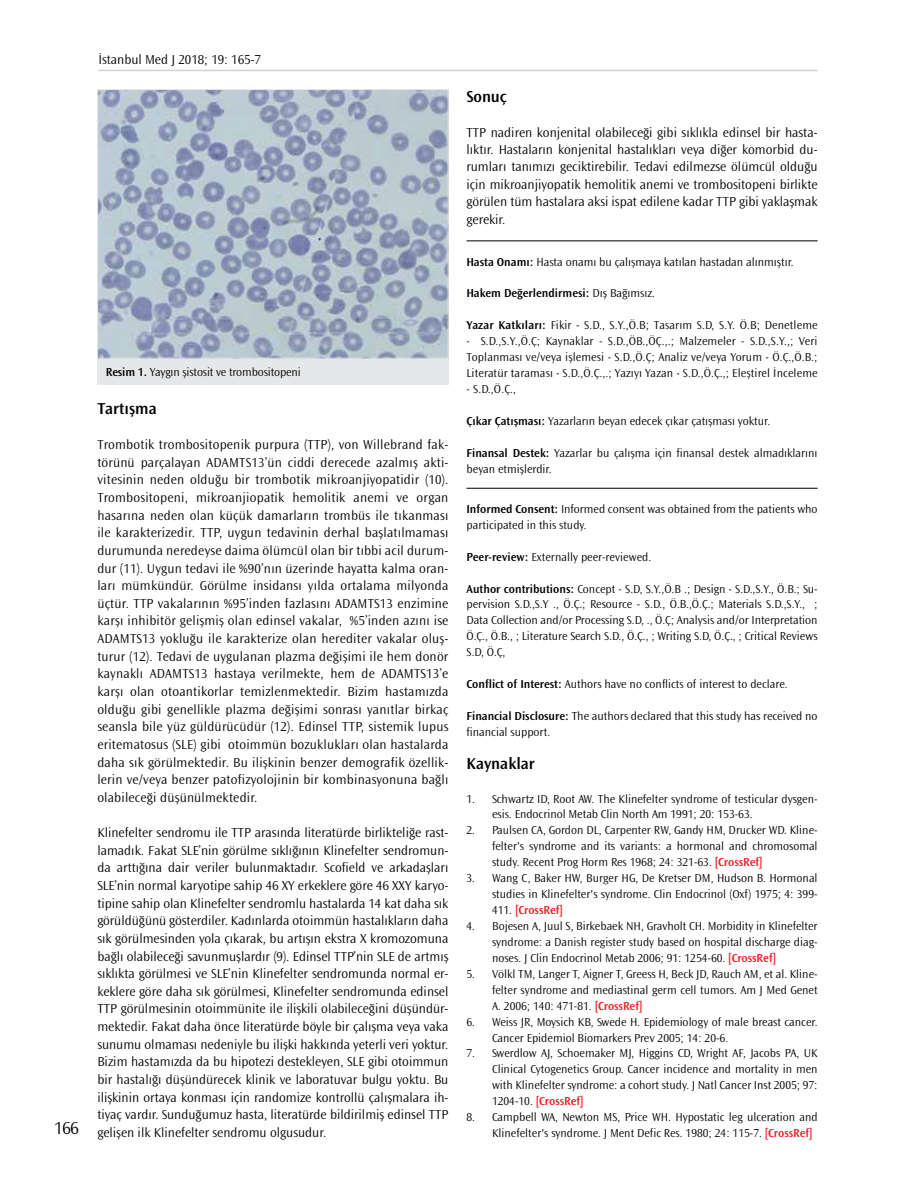
<style>
.page{position:relative;width:915px;height:1191px;background:#fff}
.page>*{position:absolute;margin:0;border:0;box-sizing:border-box;transform-origin:0 0}
.t1{font:300 18px "Ocean Sans TU";color:#000}
.t2{font:600 16.5px "Ocean Sans TU";color:#000}
.t3{font:300 13.5px/17.7px "Ocean Sans TU";color:#000;text-align:justify}
.t4{font:300 12px/15.9px "Ocean Sans TU";color:#000;text-align:justify}
.t5{font:600 12px "Ocean Sans TU";color:#000}
.s1{font-weight:600}
.s2{font-weight:300}
.s3{font-weight:600;color:#ed1d24}
</style>
<div class="page">
<hr style="left:466px;top:241px;width:351px;height:1px;background:#000">
<hr style="left:466px;top:488px;width:351px;height:1px;background:#000">
<div style="left:97px;top:358px;width:351px;height:26px;background:#e6e7e8"></div>
<img style="left:99px;top:91px;width:347px;height:265px">
<div style="left:97px;top:89px;width:351px;height:269px;border:1px solid #e6e7e8"></div>
<hr style="left:98px;top:70px;width:719px;height:1px;background:#d1d3d4">
<h1 class="t1" style="left:54px;top:1117px;width:26px">166</h1>
<p class="t3" style="left:98px;top:51px;width:164px">İstanbul Med J 2018; 19: 165-7</p>
<p class="t4" style="left:106px;top:364px;width:196px"><span class="s1">Resim 1.</span> Yaygın şistosit ve trombositopeni</p>
<p class="t2" style="left:97px;top:398px;width:61px">Tartışma</p>
<p class="t3" style="left:97px;top:435px;width:352px">Trombotik trombositopenik purpura (TTP), von Willebrand fak&shy;törünü parçalayan ADAMTS13’ün ciddi derecede azalmış akti&shy;vitesinin neden olduğu bir trombotik mikroanjiyopatidir (10).<br>Trombositopeni, mikroanjiopatik hemolitik anemi ve organ hasarına neden olan küçük damarların trombüs ile tıkanması ile karakterizedir. TTP, uygun tedavinin derhal başlatılmaması durumunda neredeyse daima ölümcül olan bir tıbbi acil durum&shy;dur (11). Uygun tedavi ile %90’nın üzerinde hayatta kalma oran&shy;ları mümkündür. Görülme insidansı yılda ortalama milyonda üçtür. TTP vakalarının %95’inden fazlasını ADAMTS13 enzimine karşı inhibitör gelişmiş olan edinsel vakalar, %5’inden azını ise ADAMTS13 yokluğu ile karakterize olan herediter vakalar oluş&shy;turur (12). Tedavi de uygulanan plazma değişimi ile hem donör kaynaklı ADAMTS13 hastaya verilmekte, hem de ADAMTS13’e karşı olan otoantikorlar temizlenmektedir. Bizim hastamızda olduğu gibi genellikle plazma değişimi sonrası yanıtlar birkaç seansla bile yüz güldürücüdür (12). Edinsel TTP, sistemik lupus eritematosus (SLE) gibi otoimmün bozuklukları olan hastalarda daha sık görülmektedir. Bu ilişkinin benzer demografik özellik&shy;lerin ve/veya benzer patofizyolojinin bir kombinasyonuna bağlı olabileceği düşünülmektedir.</p>
<p class="t3" style="left:97px;top:823px;width:352px">Klinefelter sendromu ile TTP arasında literatürde birlikteliğe rast&shy;lamadık. Fakat SLE’nin görülme sıklığının Klinefelter sendromun&shy;da arttığına dair veriler bulunmaktadır. Scofield ve arkadaşları SLE’nin normal karyotipe sahip 46 XY erkeklere göre 46 XXY karyo&shy;tipine sahip olan Klinefelter sendromlu hastalarda 14 kat daha sık görüldüğünü gösterdiler. Kadınlarda otoimmün hastalıkların daha sık görülmesinden yola çıkarak, bu artışın ekstra X kromozomuna bağlı olabileceği savunmuşlardır (9). Edinsel TTP’nin SLE de artmış sıklıkta görülmesi ve SLE’nin Klinefelter sendromunda normal er&shy;keklere göre daha sık görülmesi, Klinefelter sendromunda edinsel TTP görülmesinin otoimmünite ile ilişkili olabileceğini düşündür&shy;mektedir. Fakat daha önce literatürde böyle bir çalışma veya vaka sunumu olmaması nedeniyle bu ilişki hakkında yeterli veri yoktur.<br>Bizim hastamızda da bu hipotezi destekleyen, SLE gibi otoimmun bir hastalığı düşündürecek klinik ve laboratuvar bulgu yoktu. Bu ilişkinin ortaya konması için randomize kontrollü çalışmalara ih&shy;tiyaç vardır. Sunduğumuz hasta, literatürde bildirilmiş edinsel TTP gelişen ilk Klinefelter sendromu olgusudur.</p>
<p class="t2" style="left:466px;top:86px;width:42px">Sonuç</p>
<p class="t3" style="left:466px;top:123px;width:352px">TTP nadiren konjenital olabileceği gibi sıklıkla edinsel bir hasta&shy;lıktır. Hastaların konjenital hastalıkları veya diğer komorbid du&shy;rumları tanımızı geciktirebilir. Tedavi edilmezse ölümcül olduğu için mikroanjiyopatik hemolitik anemi ve trombositopeni birlikte görülen tüm hastalara aksi ispat edilene kadar TTP gibi yaklaşmak gerekir.</p>
<p class="t4" style="left:466px;top:253px;width:329px"><span class="s1">Hasta Onamı:</span> Hasta onamı bu çalışmaya katılan hastadan alınmıştır.</p>
<p class="t5" style="left:466px;top:286px;width:190px">Hakem Değerlendirmesi: <span class="s2">Dış Bağımsız.</span></p>
<p class="t4" style="left:466px;top:317px;width:352px"><span class="s1">Yazar Katkıları:</span> Fikir - S.D., S.Y.,Ö.B; Tasarım S.D, S.Y. Ö.B; Denetleme</p>
<p class="t4" style="left:466px;top:333px;width:352px">- S.D.,S.Y.,Ö.Ç; Kaynaklar - S.D.,ÖB.,ÖÇ.,.; Malzemeler - S.D.,S.Y.,; Veri Toplanması ve/veya işlemesi - S.D.,Ö.Ç; Analiz ve/veya Yorum - Ö.Ç.,Ö.B.; Literatür taraması - S.D.,Ö.Ç.,.; Yazıyı Yazan - S.D.,Ö.Ç.,; Eleştirel İnceleme</p>
<p class="t4" style="left:466px;top:381px;width:51px">- S.D.,Ö.Ç.,</p>
<p class="t4" style="left:466px;top:413px;width:305px"><span class="s1">Çıkar Çatışması:</span> Yazarların beyan edecek çıkar çatışması yoktur.</p>
<p class="t4" style="left:466px;top:444px;width:352px"><span class="s1">Finansal Destek:</span> Yazarlar bu çalışma için finansal destek almadıklarını beyan etmişlerdir.</p>
<p class="t4" style="left:466px;top:501px;width:352px"><span class="s1">Informed Consent:</span> Informed consent was obtained from the patients who participated in this study.</p>
<p class="t4" style="left:466px;top:548px;width:186px"><span class="s1">Peer-review:</span> Externally peer-reviewed.</p>
<p class="t4" style="left:466px;top:580px;width:352px"><span class="s1">Author contributions:</span> Concept - S.D, S.Y.,Ö.B .; Design - S.D.,S.Y., Ö.B.; Su&shy;pervision S.D.,S.Y ., Ö.Ç.; Resource - S.D., Ö.B.,Ö.Ç.; Materials S.D.,S.Y., ; Data Collection and/or Processing S.D, ., Ö.Ç; Analysis and/or Interpretation Ö.Ç., Ö.B., ; Literature Search S.D., Ö.Ç., ; Writing S.D, Ö.Ç., ; Critical Reviews S.D, Ö.Ç,</p>
<p class="t4" style="left:466px;top:676px;width:322px"><span class="s1">Conflict of Interest:</span> Authors have no conflicts of interest to declare.</p>
<p class="t4" style="left:466px;top:708px;width:352px"><span class="s1">Financial Disclosure:</span> The authors declared that this study has received no financial support.</p>
<p class="t2" style="left:466px;top:754px;width:70px">Kaynaklar</p>
<p class="t4" style="left:492px;top:790px;width:327px;text-indent:-26px">1. Schwartz ID, Root AW. The Klinefelter syndrome of testicular dysgen&shy;esis. Endocrinol Metab Clin North Am 1991; 20: 153-63.</p>
<p class="t4" style="left:492px;top:822px;width:327px;text-indent:-26px">2. Paulsen CA, Gordon DL, Carpenter RW, Gandy HM, Drucker WD. Kline&shy;felter's syndrome and its variants: a hormonal and chromosomal study. Recent Prog Horm Res 1968; 24: 321-63. <span class="s3">[CrossRef]</span></p>
<p class="t4" style="left:492px;top:870px;width:327px;text-indent:-26px">3. Wang C, Baker HW, Burger HG, De Kretser DM, Hudson B. Hormonal studies in Klinefelter's syndrome. Clin Endocrinol (Oxf) 1975; 4: 399- 411. <span class="s3">[CrossRef]</span></p>
<p class="t4" style="left:492px;top:918px;width:327px;text-indent:-26px">4. Bojesen A, Juul S, Birkebaek NH, Gravholt CH. Morbidity in Klinefelter syndrome: a Danish register study based on hospital discharge diag&shy;noses. J Clin Endocrinol Metab 2006; 91: 1254-60. <span class="s3">[CrossRef]</span></p>
<p class="t4" style="left:492px;top:965px;width:327px;text-indent:-26px">5. Völkl TM, Langer T, Aigner T, Greess H, Beck JD, Rauch AM, et al. Kline&shy;felter syndrome and mediastinal germ cell tumors. Am J Med Genet A. 2006; 140: 471-81. <span class="s3">[CrossRef]</span></p>
<p class="t4" style="left:492px;top:1013px;width:327px;text-indent:-26px">6. Weiss JR, Moysich KB, Swede H. Epidemiology of male breast cancer.<br>Cancer Epidemiol Biomarkers Prev 2005; 14: 20-6.</p>
<p class="t4" style="left:492px;top:1045px;width:327px;text-indent:-26px">7. Swerdlow AJ, Schoemaker MJ, Higgins CD, Wright AF, Jacobs PA, UK Clinical Cytogenetics Group. Cancer incidence and mortality in men with Klinefelter syndrome: a cohort study. J Natl Cancer Inst 2005; 97:<br>1204-10. <span class="s3">[CrossRef]</span></p>
<p class="t4" style="left:492px;top:1109px;width:327px;text-indent:-26px">8. Campbell WA, Newton MS, Price WH. Hypostatic leg ulceration and<br>Klinefelter's syndrome. J Ment Defic Res. 1980; 24: 115-7. <span class="s3">[CrossRef]</span></p>
</div>
